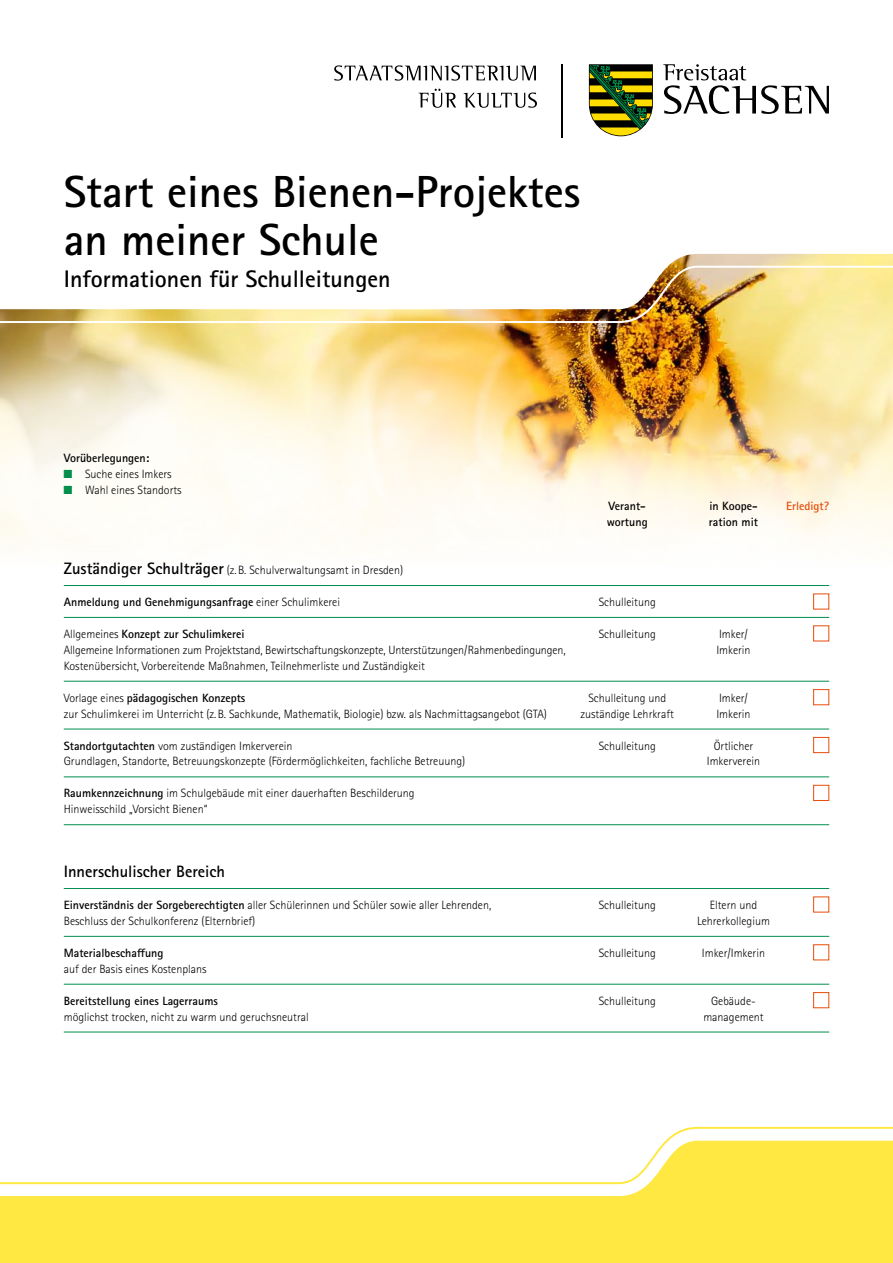
<style>
.page{position:relative;width:893px;height:1263px;background:#fff}
.page>*{position:absolute;margin:0;border:0;box-sizing:border-box;transform-origin:0 0}
.t1{font:700 45px/47.8px "Rotis Sans Serif Pro";color:#000}
.t2{font:700 24px "Rotis Sans Serif Pro";color:#000}
.Tabelle_Checkliste_H{font:700 16.5px "Rotis Sans Serif Pro";color:#000}
.Tabelle_Checkliste{font:300 12px/15.9px "Rotis Sans Serif Pro";color:#000}
.Copy_Checkliste{font:300 12px/15.9px "Rotis Sans Serif Pro";color:#000;text-align:center}
.Tabelle_Checkliste_H-2{font:300 12px "Rotis Sans Serif Pro";color:#000}
.Tabelle_Checkliste-2{font:700 12px "Rotis Sans Serif Pro";color:#000}
.Copy_Checkliste-2{font:700 12px/15.9px "Rotis Sans Serif Pro";color:#000}
.Copy_Checkliste_Aufz{font:300 12px "Rotis Sans Serif Pro";color:#000}
.Copy_Checkliste-3{font:700 12px "Rotis Sans Serif Pro";color:#e94d0a}
.s1{font-family:"The Sans C4 s";font-weight:400;color:#008e4d}
.s2{font-weight:700;font-size:16.5px}
.s3{font-weight:300}
.s4{font-weight:700}
</style>
<div class="page">
<img style="left:0;top:323px;width:893px;height:224px">
<svg style="left:0;top:1127px;width:893px;height:136px;fill:#ffe842"></svg>
<svg style="left:0;top:253px;width:893px;height:70px"></svg>
<hr style="left:64px;top:585px;width:765px;height:1px;background:#008e4d">
<hr style="left:64px;top:617px;width:765px;height:1px;background:#008e4d">
<hr style="left:64px;top:681px;width:765px;height:1px;background:#008e4d">
<hr style="left:64px;top:729px;width:765px;height:1px;background:#008e4d">
<hr style="left:64px;top:776px;width:765px;height:1px;background:#008e4d">
<hr style="left:64px;top:824px;width:765px;height:1px;background:#008e4d">
<hr style="left:64px;top:888px;width:765px;height:1px;background:#008e4d">
<hr style="left:64px;top:936px;width:765px;height:1px;background:#008e4d">
<hr style="left:64px;top:984px;width:765px;height:1px;background:#008e4d">
<hr style="left:64px;top:1032px;width:765px;height:1px;background:#008e4d">
<div style="left:586px;top:481px;width:83px;height:69px;background:#fff;opacity:.75"></div>
<div style="left:688px;top:481px;width:91px;height:68px;background:#fff;opacity:.75"></div>
<div style="left:765px;top:480px;width:85px;height:54px;background:#fff;opacity:.75"></div>
<div style="left:41px;top:432px;width:161px;height:85px;background:#fefdf6"></div>
<div style="left:813px;top:593px;width:16px;height:16px;border:1px solid #e94d0a"></div>
<div style="left:813px;top:737px;width:16px;height:16px;border:1px solid #e94d0a"></div>
<div style="left:813px;top:785px;width:16px;height:16px;border:1px solid #e94d0a"></div>
<div style="left:813px;top:625px;width:16px;height:16px;border:1px solid #e94d0a"></div>
<div style="left:813px;top:689px;width:16px;height:16px;border:1px solid #e94d0a"></div>
<div style="left:813px;top:896px;width:16px;height:16px;border:1px solid #e94d0a"></div>
<div style="left:813px;top:944px;width:16px;height:16px;border:1px solid #e94d0a"></div>
<div style="left:813px;top:992px;width:16px;height:16px;border:1px solid #e94d0a"></div>
<svg style="left:663px;top:64px;width:166px;height:50px"></svg>
<svg style="left:589px;top:64px;width:64px;height:72px;background:#676f22"></svg>
<hr style="left:561px;top:64px;width:1px;height:74px;background:#000">
<svg style="left:334px;top:65px;width:202px;height:16px"></svg>
<svg style="left:418px;top:89px;width:38px;height:19px"></svg>
<svg style="left:463px;top:93px;width:74px;height:15px"></svg>
<p class="t1" style="left:64px;top:168px;width:518px">Start eines Bienen-Projektes an meiner Schule</p>
<p class="t2" style="left:64px;top:264px;width:328px">Informationen für Schulleitungen</p>
<p class="Copy_Checkliste-2" style="left:64px;top:450px;width:87px">Vorüberlegungen:</p>
<p class="Copy_Checkliste_Aufz" style="left:64px;top:467px;width:109px"><span class="s1">■</span> Suche eines Imkers</p>
<p class="Copy_Checkliste_Aufz" style="left:64px;top:483px;width:119px"><span class="s1">■</span> Wahl eines Standorts</p>
<p class="Tabelle_Checkliste_H-2" style="left:64px;top:563px;width:341px"><span class="s2">Zuständiger Schulträger</span> (z.B. Schulverwaltungsamt in Dresden)</p>
<p class="Tabelle_Checkliste-2" style="left:64px;top:594px;width:278px">Anmeldung und Genehmigungsanfrage <span class="s3">einer Schulimkerei</span></p>
<p class="Tabelle_Checkliste" style="left:64px;top:626px;width:503px">Allgemeines <span class="s4">Konzept zur Schulimkerei<br></span>Allgemeine Informationen zum Projektstand, Bewirtschaftungskonzepte, Unterstützungen/Rahmenbedingungen,<br>Kostenübersicht, Vorbereitende Maßnahmen, Teilnehmerliste und Zuständigkeit</p>
<p class="Tabelle_Checkliste" style="left:64px;top:690px;width:485px">Vorlage eines <span class="s4">pädagogischen Konzepts<br></span>zur Schulimkerei im Unterricht (z.B. Sachkunde, Mathematik, Biologie) bzw. als Nachmittagsangebot (GTA)</p>
<p class="Tabelle_Checkliste" style="left:64px;top:738px;width:403px"><span class="s4">Standortgutachten</span> vom zuständigen Imkerverein<br>Grundlagen, Standorte, Betreuungskonzepte (Fördermöglichkeiten, fachliche Betreuung)</p>
<p class="Tabelle_Checkliste" style="left:64px;top:785px;width:352px"><span class="s4">Raumkennzeichnung</span> im Schulgebäude mit einer dauerhaften Beschilderung<br>Hinweisschild „Vorsicht Bienen“</p>
<p class="Copy_Checkliste-2" style="left:607px;top:498px;width:42px">Verant&shy;wortung</p>
<p class="Copy_Checkliste" style="left:599px;top:594px;width:59px">Schulleitung</p>
<p class="Copy_Checkliste" style="left:599px;top:626px;width:59px">Schulleitung</p>
<p class="Copy_Checkliste" style="left:580px;top:690px;width:95px">Schulleitung und zuständige Lehrkraft</p>
<p class="Copy_Checkliste" style="left:599px;top:738px;width:59px">Schulleitung</p>
<p class="Tabelle_Checkliste_H" style="left:64px;top:861px;width:163px">Innerschulischer Bereich</p>
<p class="Tabelle_Checkliste" style="left:64px;top:897px;width:429px"><span class="s4">Einverständnis der Sorgeberechtigten</span> aller Schülerinnen und Schüler sowie aller Lehrenden,<br>Beschluss der Schulkonferenz (Elternbrief)</p>
<p class="Tabelle_Checkliste" style="left:64px;top:945px;width:144px"><span class="s4">Materialbeschaffung<br></span>auf der Basis eines Kostenplans</p>
<p class="Tabelle_Checkliste" style="left:64px;top:993px;width:247px"><span class="s4">Bereitstellung eines Lagerraums<br></span>möglichst trocken, nicht zu warm und geruchsneutral</p>
<p class="Copy_Checkliste" style="left:599px;top:897px;width:59px">Schulleitung</p>
<p class="Copy_Checkliste" style="left:599px;top:945px;width:59px">Schulleitung</p>
<p class="Copy_Checkliste" style="left:599px;top:993px;width:59px">Schulleitung</p>
<p class="Copy_Checkliste-2" style="left:709px;top:498px;width:51px">in Koope&shy;ration mit</p>
<p class="Copy_Checkliste-3" style="left:786px;top:499px;width:45px">Erledigt?</p>
<p class="Copy_Checkliste" style="left:716px;top:626px;width:36px;text-align:left">Imker/<br>Imkerin</p>
<p class="Copy_Checkliste" style="left:716px;top:690px;width:36px;text-align:left">Imker/<br>Imkerin</p>
<p class="Copy_Checkliste" style="left:707px;top:738px;width:55px">Örtlicher<br>Imkerverein</p>
<p class="Copy_Checkliste" style="left:697px;top:897px;width:74px">Eltern und<br>Lehrerkollegium</p>
<p class="Copy_Checkliste" style="left:702px;top:945px;width:65px">Imker/Imkerin</p>
<p class="Copy_Checkliste" style="left:703px;top:993px;width:62px">Gebäude&shy;management</p>
</div>
